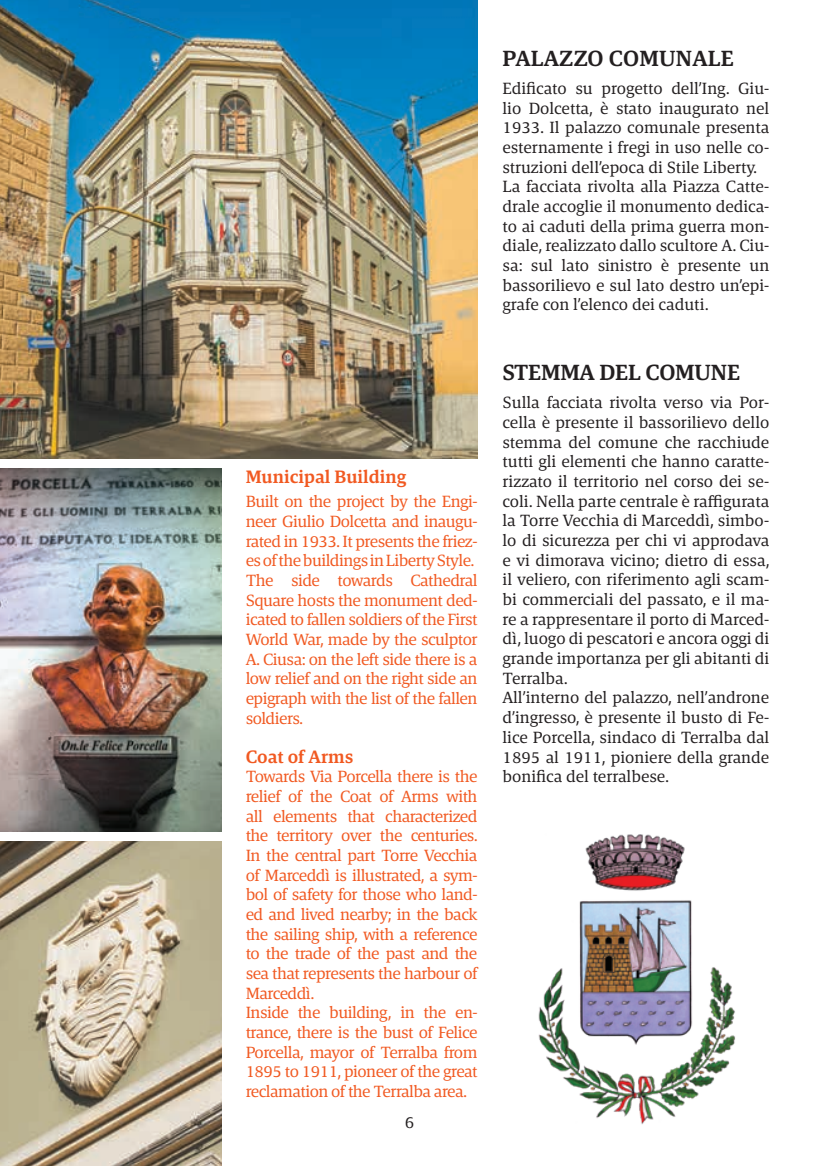
<style>
.page{position:relative;width:819px;height:1166px;background:#fff}
.page>*{position:absolute;margin:0;border:0;box-sizing:border-box;transform-origin:0 0}
.t1{font:600 22.4px "Askan";letter-spacing:-.01em;color:#231f20}
.t2{font:600 18.38px "Askan";color:#f15921}
.t3{font:16.62px/19.6px "Askan";color:#231f20}
.t4{font:16.62px/19.6px "Askan";letter-spacing:-.03em;color:#f15921}
</style>
<div class="page">
<img style="left:0;top:0;width:477px;height:459px">
<img style="left:0;top:469px;width:221px;height:362px">
<img style="left:0;top:841px;width:221px;height:325px">
<img style="left:538px;top:834px;width:198px;height:290px">
<p class="t2" style="left:246px;top:465px;width:162px">Municipal Building</p>
<p class="t4" style="left:246px;top:492px;width:233px">Built on the project by the Engi&shy;neer Giulio Dolcetta and inaugu&shy;rated in 1933. It presents the friez&shy;es of the buildings in Liberty Style.<br>The side towards Cathedral<br>Square hosts the monument ded&shy;icated to fallen soldiers of the First<br>World War, made by the sculptor<br>A. Ciusa: on the left side there is a low relief and on the right side an epigraph with the list of the fallen soldiers.</p>
<p class="t2" style="left:246px;top:745px;width:109px">Coat of Arms</p>
<p class="t4" style="left:246px;top:767px;width:233px">Towards Via Porcella there is the relief of the Coat of Arms with all elements that characterized the territory over the centuries.<br>In the central part Torre Vecchia of Marceddì is illustrated, a sym&shy;bol of safety for those who land&shy;ed and lived nearby; in the back the sailing ship, with a reference to the trade of the past and the sea that represents the harbour of<br>Marceddì.<br>Inside the building, in the en&shy;trance, there is the bust of Felice<br>Porcella, mayor of Terralba from<br>1895 to 1911, pioneer of the great reclamation of the Terralba area.</p>
<p class="t3" style="left:405px;top:1112px;width:11px">6</p>
<h1 class="t1" style="left:502px;top:45px;width:233px">PALAZZO COMUNALE</h1>
<p class="t3" style="left:502px;top:79px;width:268px">Edificato su progetto dell’Ing. Giu&shy;lio Dolcetta, è stato inaugurato nel 1933. Il palazzo comunale presenta esternamente i fregi in uso nelle co&shy;struzioni dell’epoca di Stile Liberty.<br>La facciata rivolta alla Piazza Catte&shy;drale accoglie il monumento dedica&shy;to ai caduti della prima guerra mon&shy;diale, realizzato dallo scultore A. Ciu&shy;sa: sul lato sinistro è presente un bassorilievo e sul lato destro un’epi&shy;grafe con l’elenco dei caduti.</p>
<h1 class="t1" style="left:502px;top:359px;width:239px">STEMMA DEL COMUNE</h1>
<p class="t3" style="left:502px;top:393px;width:268px">Sulla facciata rivolta verso via Por&shy;cella è presente il bassorilievo dello stemma del comune che racchiude tutti gli elementi che hanno caratte&shy;rizzato il territorio nel corso dei se&shy;coli. Nella parte centrale è raffigurata la Torre Vecchia di Marceddì, simbo&shy;lo di sicurezza per chi vi approdava e vi dimorava vicino; dietro di essa, il veliero, con riferimento agli scam&shy;bi commerciali del passato, e il ma&shy;re a rappresentare il porto di Marced&shy;dì, luogo di pescatori e ancora oggi di grande importanza per gli abitanti di Terralba.<br>All’interno del palazzo, nell’androne d’ingresso, è presente il busto di Fe&shy;lice Porcella, sindaco di Terralba dal 1895 al 1911, pioniere della grande bonifica del terralbese.</p>
</div>
